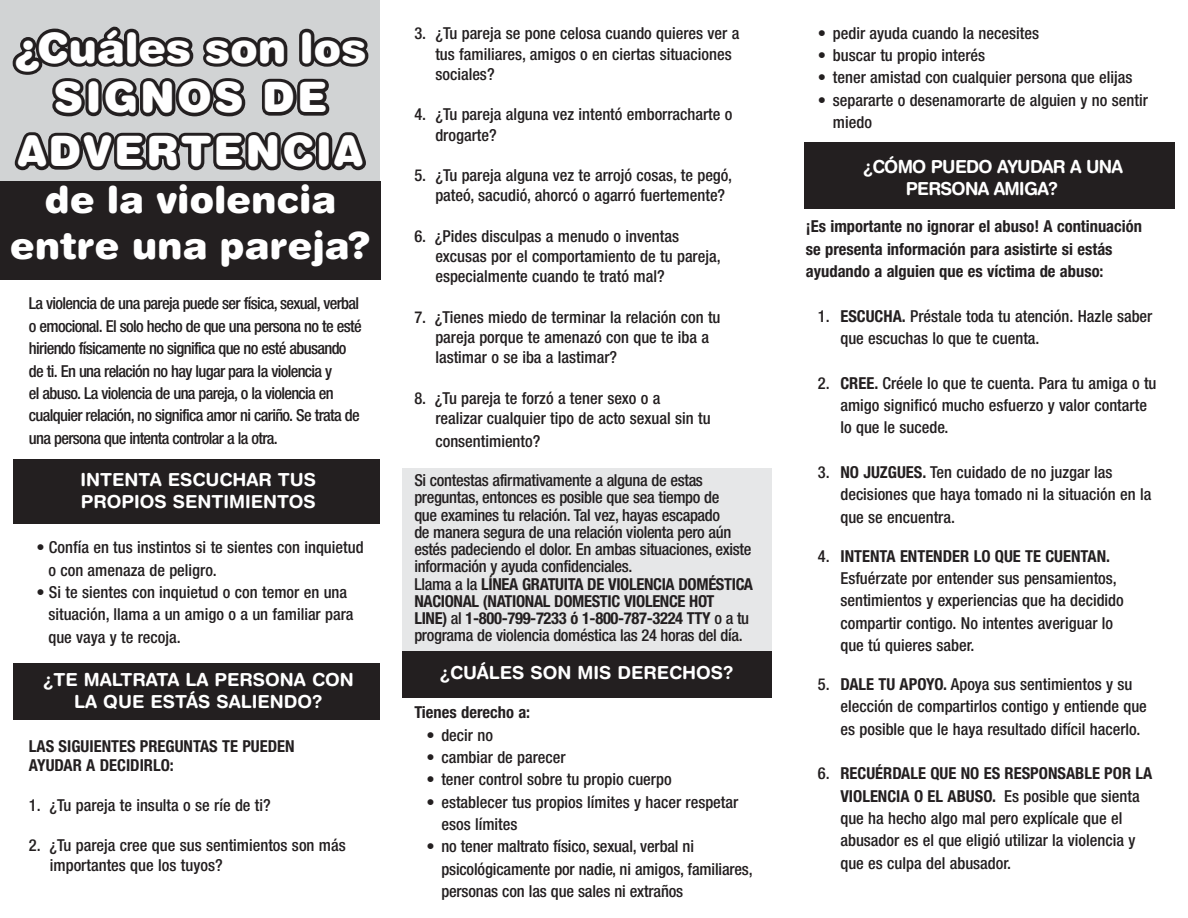
<style>
.page{position:relative;width:1188px;height:918px;background:#fff}
.page>*{position:absolute;margin:0;border:0;box-sizing:border-box;transform-origin:0 0}
.t1{font:900 42px/49.5px "Helvetica Rounded LT Std";letter-spacing:.01em;color:#fff;text-align:center}
.t2{font:900 42px "Helvetica Rounded LT Std";letter-spacing:.04em;color:#fff}
.t3{font:900 37.5px/46.5px "Helvetica Rounded LT Std";color:#fff;text-align:center}
.t4{font:700 18px/22.4px "Helvetica Rounded LT Std";color:#fff}
.t5{font:700 18px/22.4px "Helvetica Rounded LT Std";letter-spacing:-.04em;color:#fff;scale:.96 1}
.t6{font:700 18px "Helvetica Rounded LT Std";color:#fff;scale:.96 1}
.t7{font:500 condensed 16.5px/22.4px "Helvetica Neue LT Std";color:#231f20}
.t8{font:500 condensed 16.5px/17.2px "Helvetica Neue LT Std";letter-spacing:-.02em;color:#231f20}
.t9{font:500 condensed 16.5px/22.4px "Helvetica Neue LT Std";letter-spacing:-.04em;color:#231f20}
.t10{font:700 condensed 16.5px/22.4px "Helvetica Neue LT Std";color:#231f20}
.s1{font-weight:700}
</style>
<div class="page">
<div style="left:0;top:0;width:380px;height:187px;background:#d1d3d4"></div>
<div style="left:403px;top:468px;width:369px;height:184px;background:#e6e7e8"></div>
<div style="left:804px;top:142px;width:370px;height:67px;background:#231f20"></div>
<div style="left:403px;top:651px;width:369px;height:47px;background:#231f20"></div>
<div style="left:14px;top:663px;width:366px;height:57px;background:#231f20"></div>
<div style="left:14px;top:459px;width:366px;height:65px;background:#231f20"></div>
<div style="left:0;top:181px;width:380px;height:99px;background:#231f20"></div>
<svg style="left:12px;top:26px;width:357px;height:91px"></svg>
<svg style="left:14px;top:132px;width:302px;height:39px"></svg>
<div style="left:316px;top:132px;width:16px;height:38px;border:7px solid #231f20;border-radius:5px"></div>
<svg style="left:327px;top:132px;width:39px;height:39px"></svg>
<h1 class="t1" style="left:14px;top:22px;width:353px">¿Cuáles son los<br>SIGNOS DE</h1>
<h1 class="t2" style="left:18px;top:124px;width:347px">ADVERTENCIA</h1>
<h2 class="t3" style="left:10px;top:175px;width:362px">de la violencia entre una pareja?</h2>
<p class="t9" style="left:29px;top:292px;width:334px">La violencia de una pareja puede ser física, sexual, verbal o emocional. El solo hecho de que una persona no te esté hiriendo físicamente no significa que no esté abusando de ti. En una relación no hay lugar para la violencia y<br>el abuso. La violencia de una pareja, o la violencia en cualquier relación, no significa amor ni cariño. Se trata de una persona que intenta controlar a la otra.</p>
<p class="t4" style="left:81px;top:468px;width:235px">INTENTA ESCUCHAR TUS<br>PROPIOS SENTIMIENTOS</p>
<p class="t7" style="left:48px;top:536px;width:317px;text-indent:-12px">• Confía en tus instintos si te sientes con inquietud o con amenaza de peligro.</p>
<p class="t7" style="left:48px;top:581px;width:307px;text-indent:-12px">• Si te sientes con inquietud o con temor en una situación, llama a un amigo o a un familiar para que vaya y te recoja.</p>
<p class="t4" style="left:43px;top:668px;width:312px;text-align:center">¿TE MALTRATA LA PERSONA CON<br>LA QUE ESTÁS SALIENDO?</p>
<p class="t10" style="left:29px;top:736px;width:267px;line-height:19.4px">LAS SIGUIENTES PREGUNTAS TE PUEDEN<br>AYUDAR A DECIDIRLO:</p>
<p class="t7" style="left:29px;top:793px;width:244px">1. ¿Tu pareja te insulta o se ríe de ti?</p>
<p class="t7" style="left:50px;top:835px;width:297px;line-height:20.2px;text-indent:-21px">2. ¿Tu pareja cree que sus sentimientos son más importantes que los tuyos?</p>
<p class="t7" style="left:435px;top:23px;width:306px;line-height:20.2px;text-indent:-21px">3. ¿Tu pareja se pone celosa cuando quieres ver a tus familiares, amigos o en ciertas situaciones sociales?</p>
<p class="t7" style="left:435px;top:104px;width:299px;line-height:20.2px;text-indent:-21px">4. ¿Tu pareja alguna vez intentó emborracharte o drogarte?</p>
<p class="t7" style="left:435px;top:165px;width:298px;line-height:20.2px;text-indent:-21px">5. ¿Tu pareja alguna vez te arrojó cosas, te pegó, pateó, sacudió, ahorcó o agarró fuertemente?</p>
<p class="t7" style="left:435px;top:226px;width:287px;line-height:20.2px;text-indent:-21px">6. ¿Pides disculpas a menudo o inventas excusas por el comportamiento de tu pareja, especialmente cuando te trató mal?</p>
<p class="t7" style="left:435px;top:307px;width:287px;line-height:20.2px;text-indent:-21px">7. ¿Tienes miedo de terminar la relación con tu pareja porque te amenazó con que te iba a lastimar o se iba a lastimar?</p>
<p class="t7" style="left:435px;top:388px;width:277px;line-height:20.2px;text-indent:-21px">8. ¿Tu pareja te forzó a tener sexo o a realizar cualquier tipo de acto sexual sin tu</p>
<p class="t7" style="left:435px;top:429px;width:107px">consentimiento?</p>
<p class="t8" style="left:414px;top:471px;width:340px">Si contestas afirmativamente a alguna de estas preguntas, entonces es posible que sea tiempo de<br>que examines tu relación. Tal vez, hayas escapado<br>de manera segura de una relación violenta pero aún estés padeciendo el dolor. En ambas situaciones, existe información y ayuda confidenciales.<br>Llama a la <span class="s1">LÍNEA GRATUITA DE VIOLENCIA DOMÉSTICA NACIONAL (NATIONAL DOMESTIC VIOLENCE HOT<br>LINE)</span> al <span class="s1">1-800-799-7233 ó 1-800-787-3224 TTY</span> o a tu programa de violencia doméstica las 24 horas del día.</p>
<p class="t4" style="left:440px;top:662px;width:295px">¿CUÁLES SON MIS DERECHOS?</p>
<p class="t10" style="left:414px;top:701px;width:117px">Tienes derecho a:</p>
<p class="t7" style="left:426px;top:723px;width:68px">• decir no</p>
<p class="t7" style="left:426px;top:746px;width:141px">• cambiar de parecer</p>
<p class="t7" style="left:426px;top:768px;width:247px">• tener control sobre tu propio cuerpo</p>
<p class="t7" style="left:441px;top:791px;width:299px;text-indent:-15px">• establecer tus propios límites y hacer respetar esos límites</p>
<p class="t7" style="left:441px;top:835px;width:313px;text-indent:-15px">• no tener maltrato físico, sexual, verbal ni psicológicamente por nadie, ni amigos, familiares, personas con las que sales ni extraños</p>
<p class="t7" style="left:818px;top:22px;width:223px">• pedir ayuda cuando la necesites</p>
<p class="t7" style="left:818px;top:44px;width:169px">• buscar tu propio interés</p>
<p class="t7" style="left:818px;top:66px;width:316px">• tener amistad con cualquier persona que elijas</p>
<p class="t7" style="left:833px;top:89px;width:317px;text-indent:-15px">• separarte o desenamorarte de alguien y no sentir miedo</p>
<p class="t5" style="left:906px;top:155px;width:228px;text-indent:-43px">¿CÓMO PUEDO AYUDAR A UNA<br>PER</p>
<p class="t6" style="left:940px;top:178px;width:26px">SONA</p>
<p class="t6" style="left:994px;top:178px;width:69px">AMIGA?</p>
<p class="t10" style="left:806px;top:215px;width:338px">¡Es importante no ignorar el abuso! A continuación se presenta información para asistirte si estás ayudando a alguien que es víctima de abuso:</p>
<p class="t7" style="left:840px;top:304px;width:314px;text-indent:-22px">1. <span class="s1">ESCUCHA.</span> Préstale toda tu atención. Hazle saber que escuchas lo que te cuenta.</p>
<p class="t7" style="left:840px;top:371px;width:318px;text-indent:-22px">2. <span class="s1">CREE.</span> Créele lo que te cuenta. Para tu amiga o tu amigo significó mucho esfuerzo y valor contarte lo que le sucede.</p>
<p class="t7" style="left:840px;top:461px;width:312px;text-indent:-22px">3. <span class="s1">NO JUZGUES.</span> Ten cuidado de no juzgar las decisiones que haya tomado ni la situación en la que se encuentra.</p>
<p class="t7" style="left:840px;top:544px;width:285px;text-indent:-22px">4. <span class="s1">INTENTA ENTENDER LO QUE TE CUENTAN.<br></span>Esfuérzate por entender sus pensamientos, sentimientos y experiencias que ha decidido compartir contigo. No intentes averiguar lo que tú quieres saber.</p>
<p class="t7" style="left:840px;top:673px;width:308px;text-indent:-22px">5. <span class="s1">DALE TU APOYO.</span> Apoya sus sentimientos y su elección de compartirlos contigo y entiende que es posible que le haya resultado difícil hacerlo.</p>
<p class="t7" style="left:840px;top:762px;width:313px;text-indent:-22px">6. <span class="s1">RECUÉRDALE QUE NO ES RESPONSABLE POR LA VIOLENCIA O EL ABUSO.</span> Es posible que sienta que ha hecho algo mal pero explícale que el abusador es el que eligió utilizar la violencia y que es culpa del abusador.</p>
</div>
